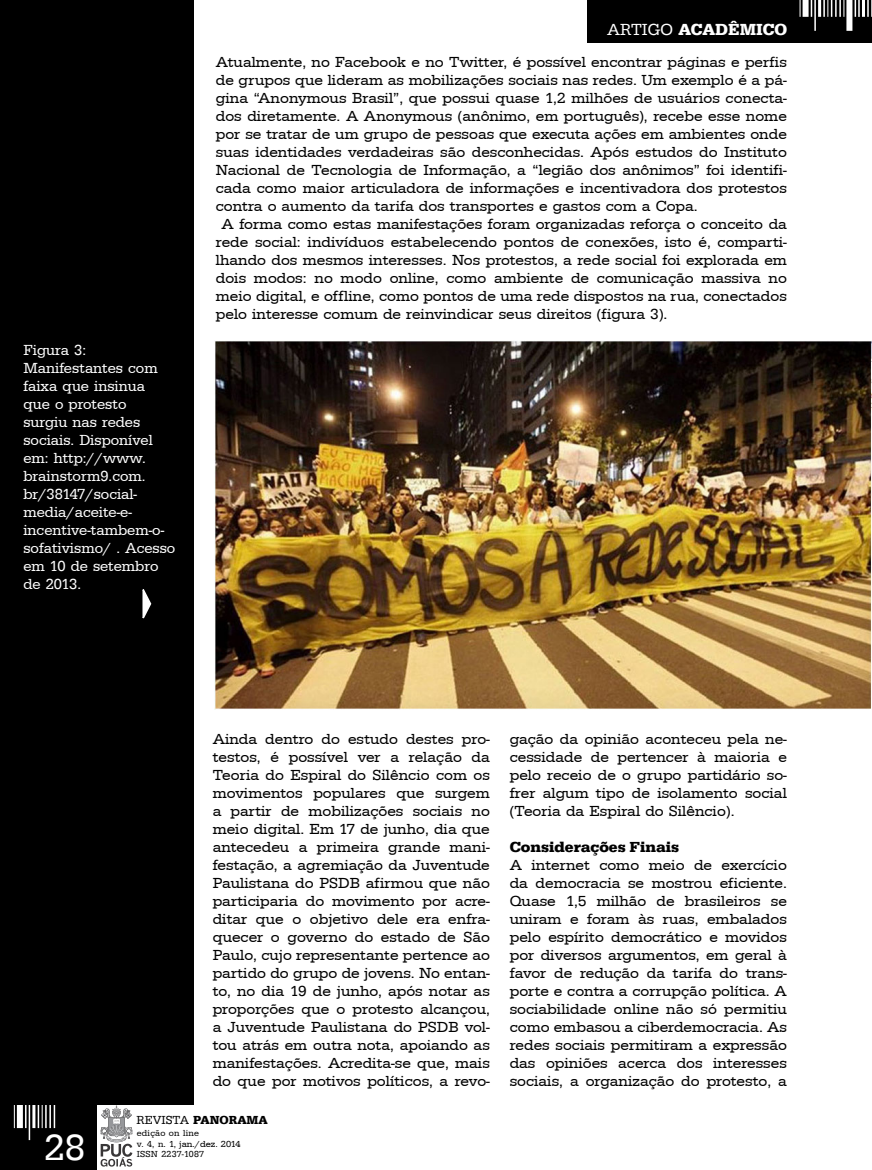
<style>
.page{position:relative;width:872px;height:1170px;background:#fff}
.page>*{position:absolute;margin:0;border:0;box-sizing:border-box;transform-origin:0 0}
.t1{font:37.5px "URW Egyptienne T";color:#fff}
.t2{font:700 16.5px "URW Egyptienne T";color:#fff}
.t3{font:expanded 15px/18px "URW Egyptienne T";color:#000;text-align:justify}
.t4{font:15px/18px "URW Egyptienne T";color:#fff}
.t5{font:700 expanded 15px "URW Egyptienne T";color:#000}
.t6{font:700 12px "URW Egyptienne T";color:#000}
.t7{font:9px/10.8px "URW Egyptienne T";letter-spacing:.025em;color:#000}
.s1{font-weight:400}
.s2{font-stretch:expanded}
</style>
<div class="page">
<div style="left:587px;top:0;width:285px;height:43px;background:#000"></div>
<div style="left:802px;top:0;width:6px;height:17px;background:#fff"></div>
<svg style="left:810px;top:0;width:2px;height:17px"></svg>
<svg style="left:799px;top:0;width:1px;height:17px"></svg>
<hr style="left:818px;top:0;width:3px;height:17px;background:#fff">
<hr style="left:814px;top:0;width:2px;height:31px;background:#fff">
<div style="left:846px;top:0;width:6px;height:31px;background:#fff"></div>
<svg style="left:867px;top:0;width:5px;height:17px"></svg>
<svg style="left:823px;top:0;width:21px;height:17px"></svg>
<hr style="left:862px;top:0;width:3px;height:17px;background:#fff">
<svg style="left:854px;top:0;width:5px;height:17px"></svg>
<div style="left:0;top:1103px;width:97px;height:66px;background:#000"></div>
<div style="left:17px;top:1100px;width:6px;height:27px;background:#fff"></div>
<hr style="left:25px;top:1100px;width:2px;height:27px;background:#fff">
<hr style="left:45px;top:1100px;width:2px;height:27px;background:#fff">
<hr style="left:49px;top:1100px;width:2px;height:27px;background:#fff">
<svg style="left:54px;top:1105px;width:1px;height:22px"></svg>
<svg style="left:38px;top:1105px;width:5px;height:22px"></svg>
<svg style="left:14px;top:1105px;width:1px;height:22px"></svg>
<hr style="left:32px;top:1100px;width:3px;height:27px;background:#fff">
<hr style="left:29px;top:1100px;width:1px;height:39px;background:#fff">
<svg style="left:101px;top:1105px;width:32px;height:61px"></svg>
<div style="left:0;top:0;width:193px;height:1103px;background:#000"></div>
<svg style="left:142px;top:589px;width:10px;height:30px"></svg>
<img style="left:214px;top:341px;width:658px;height:368px">
<p class="t2" style="left:607px;top:19px;width:182px"><span class="s1">ARTIGO</span> ACADÊMICO</p>
<p class="t4" style="left:23px;top:341px;width:153px">Figura 3:<br>Manifestantes com faixa que insinua que o protesto<br>surgiu nas redes sociais. Disponível em: http://www. brainstorm9.com. br/38147/social&shy;media/aceite-e&shy;incentive-tambem-o&shy;sofativismo/ . Acesso em 10 de setembro de 2013.</p>
<p class="t3" style="left:216px;top:52px;width:572px">Atualmente, no Facebook e no Twitter, é possível encontrar páginas e perfis</p>
<p class="t3" style="left:216px;top:70px;width:572px">de grupos que lideram as mobilizações sociais nas redes. Um exemplo é a pá-</p>
<p class="t3" style="left:216px;top:88px;width:572px">gina “Anonymous Brasil”, que possui quase 1,2 milhões de usuários conecta-</p>
<p class="t3" style="left:216px;top:106px;width:572px">dos diretamente. A Anonymous (anônimo, em português), recebe esse nome</p>
<p class="t3" style="left:216px;top:124px;width:572px">por se tratar de um grupo de pessoas que executa ações em ambientes onde</p>
<p class="t3" style="left:216px;top:142px;width:572px">suas identidades verdadeiras são desconhecidas. Após estudos do Instituto</p>
<p class="t3" style="left:216px;top:160px;width:572px">Nacional de Tecnologia de Informação, a “legião dos anônimos” foi identifi-</p>
<p class="t3" style="left:216px;top:178px;width:572px">cada como maior articuladora de informações e incentivadora dos protestos</p>
<p class="t3" style="left:216px;top:196px;width:483px">contra o aumento da tarifa dos transportes e gastos com a Copa.</p>
<p class="t3" style="left:221px;top:214px;width:567px">A forma como estas manifestações foram organizadas reforça o conceito da</p>
<p class="t3" style="left:216px;top:232px;width:572px">rede social: indivíduos estabelecendo pontos de conexões, isto é, comparti-</p>
<p class="t3" style="left:216px;top:250px;width:572px">lhando dos mesmos interesses. Nos protestos, a rede social foi explorada em</p>
<p class="t3" style="left:216px;top:268px;width:572px">dois modos: no modo online, como ambiente de comunicação massiva no</p>
<p class="t3" style="left:216px;top:286px;width:572px">meio digital, e offline, como pontos de uma rede dispostos na rua, conectados</p>
<p class="t3" style="left:216px;top:304px;width:453px">pelo interesse comum de reinvindicar seus direitos (figura 3).</p>
<p class="t3" style="left:213px;top:730px;width:279px">Ainda dentro do estudo destes pro&shy;testos, é possível ver a relação da Teoria do Espiral do Silêncio com os movimentos populares que surgem a partir de mobilizações sociais no meio digital. Em 17 de junho, dia que antecedeu a primeira grande mani&shy;festação, a agremiação da Juventude Paulistana do PSDB afirmou que não participaria do movimento por acre&shy;ditar que o objetivo dele era enfra&shy;quecer o governo do estado de São Paulo, cujo representante pertence ao partido do grupo de jovens. No entan&shy;to, no dia 19 de junho, após notar as proporções que o protesto alcançou, a Juventude Paulistana do PSDB vol&shy;tou atrás em outra nota, apoiando as manifestações. Acredita-se que, mais do que por motivos políticos, a revo-</p>
<p class="t3" style="left:510px;top:730px;width:279px">gação da opinião aconteceu pela ne&shy;cessidade de pertencer à maioria e pelo receio de o grupo partidário so&shy;frer algum tipo de isolamento social (Teoria da Espiral do Silêncio).</p>
<p class="t5" style="left:510px;top:838px;width:171px">Considerações Finais</p>
<p class="t3" style="left:510px;top:856px;width:279px">A internet como meio de exercício da democracia se mostrou eficiente.<br>Quase 1,5 milhão de brasileiros se uniram e foram às ruas, embalados pelo espírito democrático e movidos por diversos argumentos, em geral à favor de redução da tarifa do trans&shy;porte e contra a corrupção política. A sociabilidade online não só permitiu como embasou a ciberdemocracia. As redes sociais permitiram a expressão das opiniões acerca dos interesses sociais, a organização do protesto, a</p>
<h1 class="t1" style="left:44px;top:1125px;width:43px">28</h1>
<p class="t6" style="left:136px;top:1112px;width:133px"><span class="s1">REVISTA</span> PANORAMA</p>
<p class="t7" style="left:137px;top:1127px;width:105px">edição on line<br>v. 4, n<span class="s2">. 1, jan./dez. 2014<br></span>ISSN 2237-1087</p>
</div>
